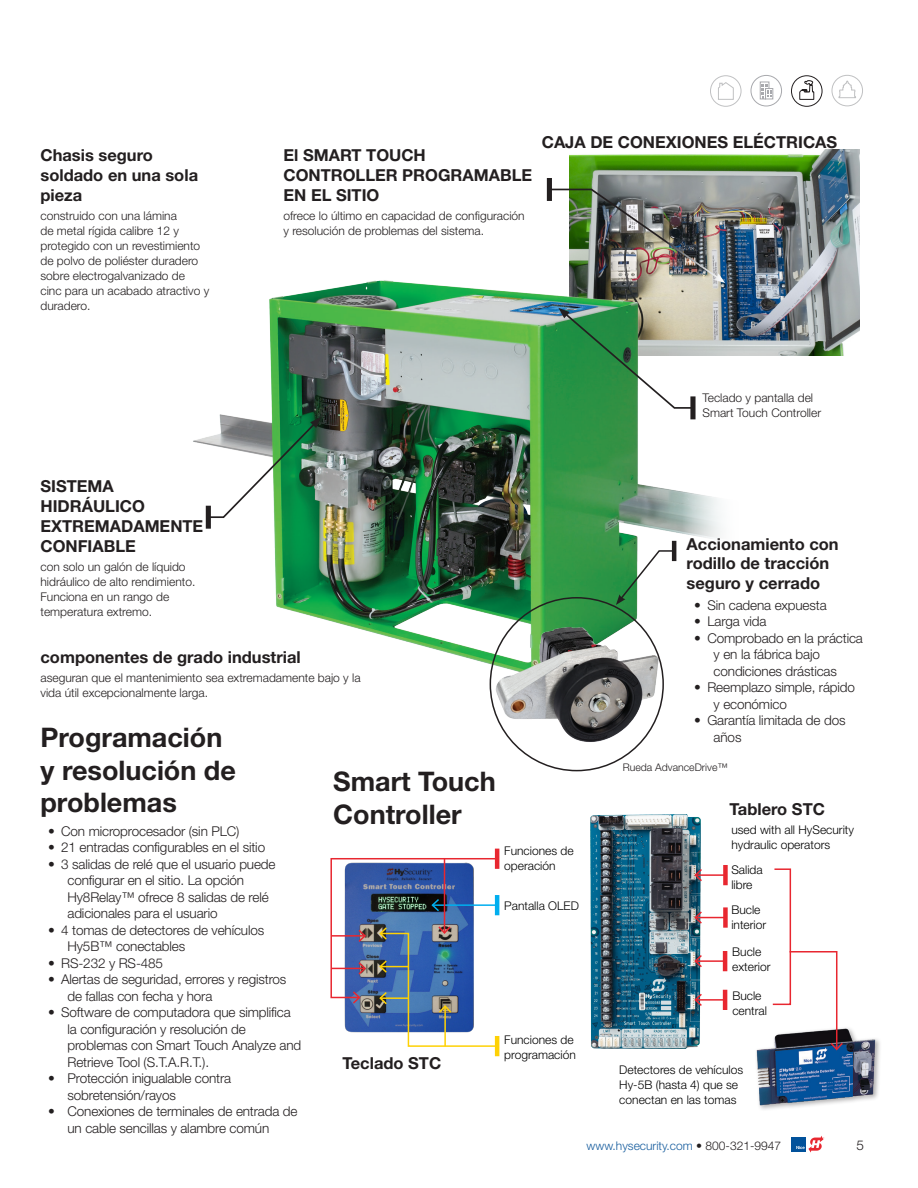
<style>
.page{position:relative;width:918px;height:1188px;background:#fff}
.page>*{position:absolute;margin:0;border:0;box-sizing:border-box;transform-origin:0 0}
.hd_blk_18{font:700 27px/32.4px "Helvetica Neue";color:#231f20}
.callout_title{font:700 16.5px/19.8px "Helvetica Neue";color:#231f20}
.t1{font:300 13.5px/16.5px "Helvetica Neue";letter-spacing:-.01em;color:#231f20}
.call_out{font:300 12px/15px "Helvetica Neue";color:#231f20}
.Regular_fonts{font:300 12px/15px "Helvetica Neue";color:#000}
.t2{font:300 12px "Helvetica Neue";color:#175d9e}
.t3{font:300 10.5px "Helvetica Neue";color:#231f20}
.s1{color:#231f20}
</style>
<div class="page">
<svg style="left:831px;top:75px;width:32px;height:32px"></svg>
<svg style="left:791px;top:75px;width:32px;height:32px"></svg>
<svg style="left:710px;top:75px;width:32px;height:32px"></svg>
<svg style="left:750px;top:75px;width:32px;height:32px"></svg>
<div style="left:791px;top:1137px;width:15px;height:14px;background:#01529b"></div>
<svg style="left:796px;top:1136px;width:28px;height:17px"></svg>
<img style="left:570px;top:149px;width:289px;height:207px">
<img style="left:193px;top:262px;width:550px;height:435px">
<div style="left:547px;top:178px;width:5px;height:23px;background:#231f20"></div>
<img style="left:548px;top:188px;width:177px;height:95px">
<div style="left:206px;top:506px;width:5px;height:23px;background:#231f20"></div>
<svg style="left:207px;top:417px;width:114px;height:102px"></svg>
<div style="left:690px;top:396px;width:6px;height:23px;background:#231f20"></div>
<svg style="left:558px;top:308px;width:137px;height:102px"></svg>
<img style="left:490px;top:623px;width:173px;height:122px">
<svg style="left:616px;top:549px;width:60px;height:56px"></svg>
<hr style="left:672px;top:541px;width:4px;height:20px;background:#231f20">
<hr style="left:495px;top:1036px;width:4px;height:20px;background:#fed105">
<hr style="left:495px;top:849px;width:4px;height:20px;background:#e82730">
<img style="left:330px;top:857px;width:169px;height:191px">
<img style="left:756px;top:1028px;width:124px;height:82px">
<img style="left:590px;top:815px;width:110px;height:233px">
<hr style="left:695px;top:874px;width:30px;height:2px;background:#e82730">
<svg style="left:693px;top:867px;width:11px;height:16px"></svg>
<div style="left:723px;top:865px;width:5px;height:20px;background:#e82730"></div>
<hr style="left:695px;top:917px;width:30px;height:1px;background:#e82730">
<svg style="left:693px;top:910px;width:10px;height:15px"></svg>
<div style="left:723px;top:907px;width:5px;height:21px;background:#e82730"></div>
<hr style="left:695px;top:960px;width:30px;height:2px;background:#e82730">
<svg style="left:693px;top:953px;width:10px;height:16px"></svg>
<hr style="left:723px;top:951px;width:4px;height:20px;background:#e82730">
<hr style="left:695px;top:999px;width:30px;height:2px;background:#e82730">
<svg style="left:693px;top:992px;width:10px;height:16px"></svg>
<hr style="left:723px;top:990px;width:4px;height:20px;background:#e82730">
<svg style="left:771px;top:868px;width:73px;height:184px"></svg>
<p class="callout_title" style="left:40px;top:145px;width:159px">Chasis seguro soldado en una sola pieza</p>
<p class="call_out" style="left:40px;top:208px;width:170px">construido con una lámina<br>de metal rígida calibre 12 y protegido con un revestimiento de polvo de poliéster duradero sobre electrogalvanizado de<br>cinc para un acabado atractivo y duradero.</p>
<p class="callout_title" style="left:283px;top:145px;width:250px">El SMART TOUCH<br>CONTROLLER PROGRAMABLE<br>EN EL SITIO</p>
<p class="call_out" style="left:283px;top:208px;width:243px">ofrece lo último en capacidad de configuración y resolución de problemas del sistema.</p>
<p class="callout_title" style="left:542px;top:132px;width:297px">CAJA DE CONEXIONES ELÉCTRICAS</p>
<p class="call_out" style="left:703px;top:390px;width:120px">Teclado y pantalla del<br>Smart Touch Controller</p>
<p class="callout_title" style="left:40px;top:476px;width:164px">SISTEMA<br>HIDRÁULICO<br>EXTREMADAMENTE<br>CONFIABLE</p>
<p class="call_out" style="left:40px;top:559px;width:156px">con solo un galón de líquido hidráulico de alto rendimiento.<br>Funciona en un rango de temperatura extremo.</p>
<p class="callout_title" style="left:40px;top:647px;width:262px">componentes de grado industrial</p>
<p class="call_out" style="left:40px;top:670px;width:322px">aseguran que el mantenimiento sea extremadamente bajo y la vida útil excepcionalmente larga.</p>
<p class="hd_blk_18" style="left:40px;top:721px;width:197px">Programación y resolución de problemas</p>
<p class="t1" style="left:48px;top:822px;width:193px">• Con microprocesador (sin PLC)</p>
<p class="t1" style="left:48px;top:839px;width:219px">• 21 entradas configurables en el sitio</p>
<p class="t1" style="left:68px;top:855px;width:210px;text-indent:-20px">• 3 salidas de relé que el usuario puede configurar en el sitio. La opción Hy8Relay™ ofrece 8 salidas de relé adicionales para el usuario</p>
<p class="t1" style="left:68px;top:921px;width:198px;text-indent:-20px">• 4 tomas de detectores de vehículos<br>Hy5B™ conectables</p>
<p class="t1" style="left:48px;top:954px;width:117px">• RS-232 y RS-485</p>
<p class="t1" style="left:68px;top:971px;width:220px;text-indent:-20px">• Alertas de seguridad, errores y registros de fallas con fecha y hora</p>
<p class="t1" style="left:68px;top:1004px;width:235px;text-indent:-20px">• Software de computadora que simplifica la configuración y resolución de problemas con Smart Touch Analyze and Retrieve Tool (S.T.A.R.T.).</p>
<p class="t1" style="left:68px;top:1070px;width:165px;text-indent:-20px">• Protección inigualable contra sobretensión/rayos</p>
<p class="t1" style="left:68px;top:1103px;width:232px;text-indent:-20px">• Conexiones de terminales de entrada de un cable sencillas y alambre común</p>
<p class="hd_blk_18" style="left:333px;top:765px;width:164px">Smart Touch<br>Controller</p>
<p class="callout_title" style="left:343px;top:1053px;width:100px">Teclado STC</p>
<p class="Regular_fonts" style="left:504px;top:843px;width:71px">Funciones de operación</p>
<p class="Regular_fonts" style="left:504px;top:898px;width:76px">Pantalla OLED</p>
<p class="Regular_fonts" style="left:504px;top:1032px;width:73px">Funciones de programación</p>
<p class="callout_title" style="left:687px;top:533px;width:154px">Accionamiento con rodillo de tracción seguro y cerrado</p>
<p class="t1" style="left:694px;top:597px;width:134px">• Sin cadena expuesta</p>
<p class="t1" style="left:694px;top:613px;width:74px">• Larga vida</p>
<p class="t1" style="left:714px;top:630px;width:151px;text-indent:-20px">• Comprobado en la práctica y en la fábrica bajo condiciones drásticas</p>
<p class="t1" style="left:714px;top:679px;width:143px;text-indent:-20px">• Reemplazo simple, rápido y económico</p>
<p class="t1" style="left:714px;top:712px;width:133px;text-indent:-20px">• Garantía limitada de dos años</p>
<p class="t3" style="left:623px;top:761px;width:107px">Rueda AdvanceDrive™</p>
<p class="callout_title" style="left:730px;top:799px;width:97px">Tablero STC</p>
<p class="Regular_fonts" style="left:731px;top:822px;width:124px">used with all HySecurity hydraulic operators</p>
<p class="Regular_fonts" style="left:731px;top:862px;width:33px">Salida libre</p>
<p class="Regular_fonts" style="left:731px;top:902px;width:36px">Bucle interior</p>
<p class="Regular_fonts" style="left:732px;top:944px;width:40px">Bucle exterior</p>
<p class="Regular_fonts" style="left:732px;top:988px;width:36px">Bucle central</p>
<p class="Regular_fonts" style="left:619px;top:1062px;width:125px">Detectores de vehículos<br>Hy-5B (hasta 4) que se conectan en las tomas</p>
<p class="t2" style="left:587px;top:1138px;width:196px">www.hysecurity.com <span class="s1">• 800-321-9947</span></p>
<p class="t1" style="left:856px;top:1137px;width:9px">5</p>
</div>
